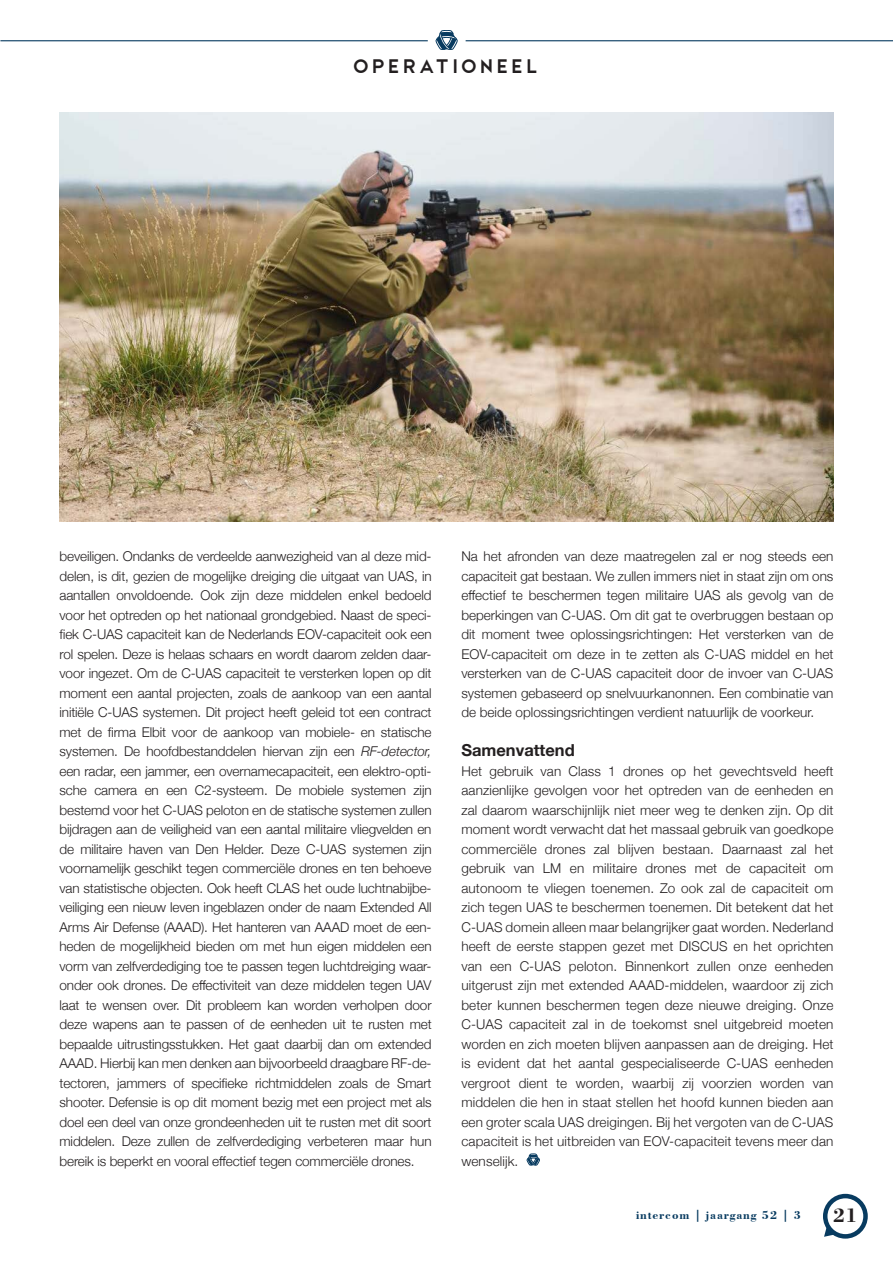
<style>
.page{position:relative;width:893px;height:1263px;background:#fff}
.page>*{position:absolute;margin:0;border:0;box-sizing:border-box;transform-origin:0 0}
.t1{font:700 20.1px "Bodoni BT";color:#231f20}
.t2{font:19.5px "CWG Sans";letter-spacing:.17em;color:#231f20}
.t3{font:700 16.5px "Helvetica Neue";color:#231f20}
.t4{font:300 13.5px/19.5px "Helvetica Neue";color:#231f20;text-align:justify}
.t5{font:700 12px "Bodoni BT";letter-spacing:.07em;color:#083b60}
.s1{font-style:italic}
</style>
<div class="page">
<svg style="left:527px;top:1154px;width:13px;height:11px"></svg>
<hr style="left:0;top:143px;width:1px;height:1120px;background:#d4c77a">
<img style="left:60px;top:112px;width:773px;height:410px">
<div style="left:823px;top:1194px;width:45px;height:44px;border:4px solid #083b60;border-radius:50%"></div>
<svg style="left:824px;top:1225px;width:12px;height:12px"></svg>
<svg style="left:436px;top:30px;width:21px;height:20px"></svg>
<hr style="left:0;top:40px;width:428px;height:1px;background:#083b60">
<hr style="left:466px;top:40px;width:427px;height:1px;background:#083b60">
<p class="t2" style="left:354px;top:56px;width:186px">OPERATIONEEL</p>
<p class="t4" style="left:60px;top:545px;width:374px">beveiligen. Ondanks de verdeelde aanwezigheid van al deze mid&shy;delen, is dit, gezien de mogelijke dreiging die uitgaat van UAS, in aantallen onvoldoende. Ook zijn deze middelen enkel bedoeld voor het optreden op het nationaal grondgebied. Naast de speci&shy;fiek C-UAS capaciteit kan de Nederlands EOV-capaciteit ook een rol spelen. Deze is helaas schaars en wordt daarom zelden daar&shy;voor ingezet. Om de C-UAS capaciteit te versterken lopen op dit moment een aantal projecten, zoals de aankoop van een aantal initiële C-UAS systemen. Dit project heeft geleid tot een contract met de firma Elbit voor de aankoop van mobiele- en statische systemen. De hoofdbestanddelen hiervan zijn een <span class="s1">RF-detector, </span>een radar, een jammer, een overnamecapaciteit, een elektro-opti&shy;sche camera en een C2-systeem. De mobiele systemen zijn bestemd voor het C-UAS peloton en de statische systemen zullen bijdragen aan de veiligheid van een aantal militaire vliegvelden en de militaire haven van Den Helder. Deze C-UAS systemen zijn voornamelijk geschikt tegen commerciële drones en ten behoeve van statistische objecten. Ook heeft CLAS het oude luchtnabijbe&shy;veiliging een nieuw leven ingeblazen onder de naam Extended All Arms Air Defense (AAAD). Het hanteren van AAAD moet de een&shy;heden de mogelijkheid bieden om met hun eigen middelen een vorm van zelfverdediging toe te passen tegen luchtdreiging waar&shy;onder ook drones. De effectiviteit van deze middelen tegen UAV laat te wensen over. Dit probleem kan worden verholpen door deze wapens aan te passen of de eenheden uit te rusten met bepaalde uitrustingsstukken. Het gaat daarbij dan om extended AAAD. Hierbij kan men denken aan bijvoorbeeld draagbare RF-de&shy;tectoren, jammers of specifieke richtmiddelen zoals de Smart shooter. Defensie is op dit moment bezig met een project met als doel een deel van onze grondeenheden uit te rusten met dit soort middelen. Deze zullen de zelfverdediging verbeteren maar hun bereik is beperkt en vooral effectief tegen commerciële drones.</p>
<p class="t4" style="left:461px;top:545px;width:374px">Na het afronden van deze maatregelen zal er nog steeds een capaciteit gat bestaan. We zullen immers niet in staat zijn om ons effectief te beschermen tegen militaire UAS als gevolg van de beperkingen van C-UAS. Om dit gat te overbruggen bestaan op dit moment twee oplossingsrichtingen: Het versterken van de EOV-capaciteit om deze in te zetten als C-UAS middel en het versterken van de C-UAS capaciteit door de invoer van C-UAS systemen gebaseerd op snelvuurkanonnen. Een combinatie van de beide oplossingsrichtingen verdient natuurlijk de voorkeur.</p>
<p class="t3" style="left:461px;top:737px;width:115px">Samenvattend</p>
<p class="t4" style="left:461px;top:760px;width:374px">Het gebruik van Class 1 drones op het gevechtsveld heeft aanzienlijke gevolgen voor het optreden van de eenheden en zal daarom waarschijnlijk niet meer weg te denken zijn. Op dit moment wordt verwacht dat het massaal gebruik van goedkope commerciële drones zal blijven bestaan. Daarnaast zal het gebruik van LM en militaire drones met de capaciteit om autonoom te vliegen toenemen. Zo ook zal de capaciteit om zich tegen UAS te beschermen toenemen. Dit betekent dat het C-UAS domein alleen maar belangrijker gaat worden. Nederland heeft de eerste stappen gezet met DISCUS en het oprichten van een C-UAS peloton. Binnenkort zullen onze eenheden uitgerust zijn met extended AAAD-middelen, waardoor zij zich beter kunnen beschermen tegen deze nieuwe dreiging. Onze C-UAS capaciteit zal in de toekomst snel uitgebreid moeten worden en zich moeten blijven aanpassen aan de dreiging. Het is evident dat het aantal gespecialiseerde C-UAS eenheden vergroot dient te worden, waarbij zij voorzien worden van middelen die hen in staat stellen het hoofd kunnen bieden aan een groter scala UAS dreigingen. Bij het vergoten van de C-UAS capaciteit is het uitbreiden van EOV-capaciteit tevens meer dan wenselijk.</p>
<p class="t5" style="left:636px;top:1208px;width:167px">intercom | jaargang 52 | 3</p>
<h1 class="t1" style="left:833px;top:1203px;width:26px">21</h1>
</div>
